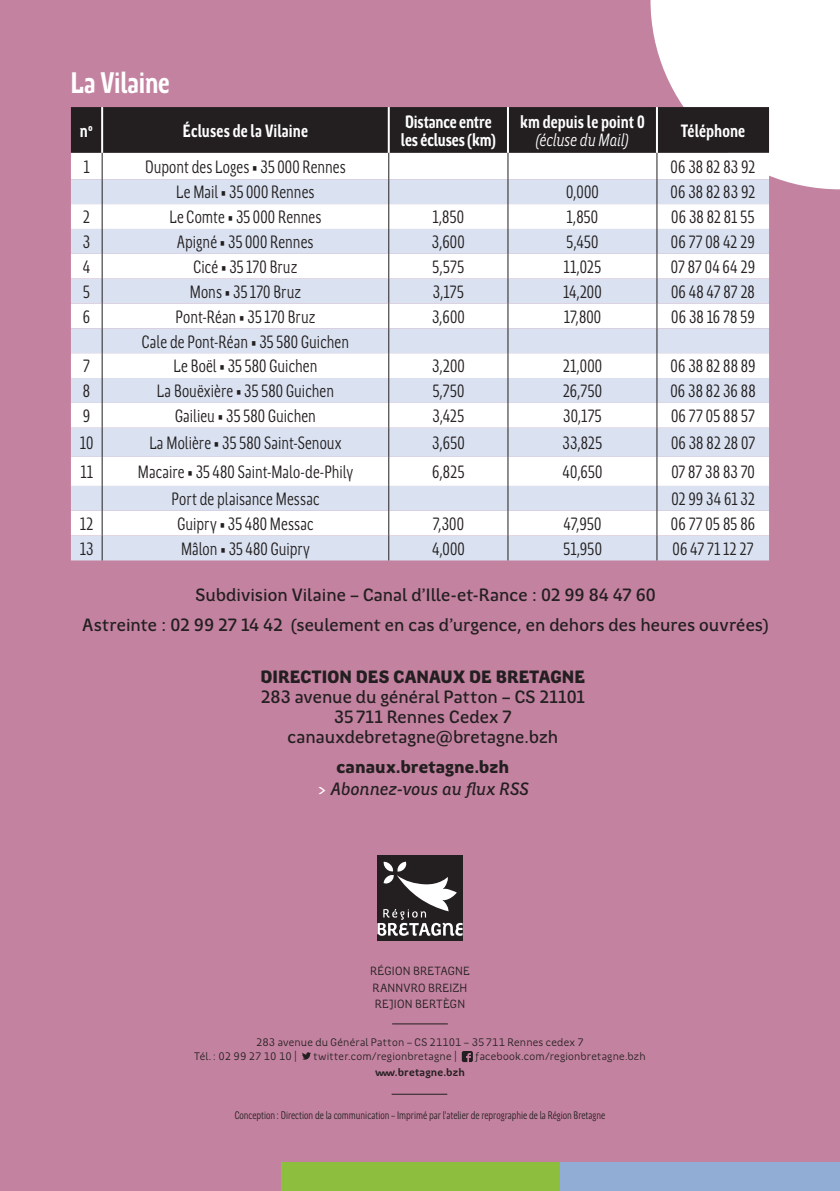
<style>
.page{position:relative;width:840px;height:1191px;background:#fff}
.page>*{position:absolute;margin:0;border:0;box-sizing:border-box;transform-origin:0 0}
.t1{font:700 30px "Region Bretagne Cond New";letter-spacing:-.01em;color:#fff}
.t2{font:18px "Region Bretagne Cond New";letter-spacing:.005em;color:#231f20}
.t3{font:500 18px/20px "Region Bretagne New";color:#231f20;text-align:center}
.t4{font:700 18px/18px "Region Bretagne Cond New";letter-spacing:.005em;color:#fff}
.t5{font:italic 500 18px/21.6px "Region Bretagne New";letter-spacing:.01em;color:#231f20;text-align:center}
.t6{font:900 18px "Region Bretagne New";letter-spacing:.005em;color:#231f20}
.t7{font:italic 18px "Region Bretagne Cond New";color:#fff}
.t8{font:12px/16.4px "Region Bretagne New";letter-spacing:.02em;color:#231f20}
.t9{font:11px/14px "Region Bretagne New";letter-spacing:.015em;color:#231f20}
.t10{font:11px "Region Bretagne Cond New";color:#231f20}
.t11{font:700 11px "Region Bretagne New";letter-spacing:.015em;color:#231f20}
.s1{font-weight:900;font-style:normal}
.s2{color:#fff}
</style>
<div class="page">
<div style="left:0;top:0;width:839px;height:1191px;background:#c382a0"></div>
<div style="left:377px;top:855px;width:85px;height:85px;background:#231f20"></div>
<svg style="left:377px;top:861px;width:85px;height:74px"></svg>
<hr style="left:391px;top:1093px;width:56px;height:1px;background:#231f20">
<hr style="left:392px;top:1023px;width:55px;height:1px;background:#231f20">
<svg style="left:302px;top:1052px;width:9px;height:7px"></svg>
<svg style="left:461px;top:1051px;width:11px;height:11px"></svg>
<div style="left:559px;top:1162px;width:280px;height:29px;background:#91acd5"></div>
<div style="left:280px;top:1162px;width:279px;height:29px;background:#8dbe3e"></div>
<svg style="left:71px;top:0;width:768px;height:560px"></svg>
<h1 class="t1" style="left:71px;top:67px;width:100px">La Vilaine</h1>
<p class="t4" style="left:80px;top:122px;width:15px">n°</p>
<p class="t4" style="left:183px;top:122px;width:126px">Écluses de la Vilaine</p>
<p class="t4" style="left:401px;top:113px;width:96px">Distance entre les écluses (km)</p>
<p class="t4" style="left:520px;top:113px;width:126px">km depuis le point 0</p>
<p class="t7" style="left:535px;top:130px;width:95px">(écluse du Mail)</p>
<p class="t4" style="left:680px;top:122px;width:66px">Téléphone</p>
<p class="t2" style="left:83px;top:157px;width:8px">1</p>
<p class="t2" style="left:145px;top:157px;width:202px">Dupont des Loges • 35 000 Rennes</p>
<p class="t2" style="left:670px;top:157px;width:86px">06 38 82 83 92</p>
<p class="t2" style="left:176px;top:182px;width:140px">Le Mail • 35 000 Rennes</p>
<p class="t2" style="left:565px;top:182px;width:34px">0,000</p>
<p class="t2" style="left:670px;top:182px;width:86px">06 38 82 83 92</p>
<p class="t2" style="left:83px;top:207px;width:9px">2</p>
<p class="t2" style="left:169px;top:207px;width:153px">Le Comte • 35 000 Rennes</p>
<p class="t2" style="left:432px;top:207px;width:33px">1,850</p>
<p class="t2" style="left:566px;top:207px;width:33px">1,850</p>
<p class="t2" style="left:671px;top:207px;width:85px">06 38 82 81 55</p>
<p class="t2" style="left:83px;top:232px;width:9px">3</p>
<p class="t2" style="left:177px;top:232px;width:138px">Apigné • 35 000 Rennes</p>
<p class="t2" style="left:431px;top:232px;width:34px">3,600</p>
<p class="t2" style="left:566px;top:232px;width:34px">5,450</p>
<p class="t2" style="left:670px;top:232px;width:85px">06 77 08 42 29</p>
<p class="t2" style="left:83px;top:257px;width:9px">4</p>
<p class="t2" style="left:193px;top:257px;width:105px">Cicé • 35 170 Bruz</p>
<p class="t2" style="left:432px;top:257px;width:34px">5,575</p>
<p class="t2" style="left:563px;top:257px;width:39px">11,025</p>
<p class="t2" style="left:670px;top:257px;width:86px">07 87 04 64 29</p>
<p class="t2" style="left:83px;top:282px;width:9px">5</p>
<p class="t2" style="left:190px;top:282px;width:113px">Mons • 35 170 Bruz</p>
<p class="t2" style="left:432px;top:282px;width:33px">3,175</p>
<p class="t2" style="left:563px;top:282px;width:40px">14,200</p>
<p class="t2" style="left:670px;top:282px;width:85px">06 48 47 87 28</p>
<p class="t2" style="left:83px;top:307px;width:9px">6</p>
<p class="t2" style="left:175px;top:307px;width:141px">Pont-Réan • 35 170 Bruz</p>
<p class="t2" style="left:432px;top:307px;width:34px">3,600</p>
<p class="t2" style="left:563px;top:307px;width:39px">17,800</p>
<p class="t2" style="left:671px;top:307px;width:85px">06 38 16 78 59</p>
<p class="t2" style="left:142px;top:331px;width:208px">Cale de Pont-Réan • 35 580 Guichen</p>
<p class="t2" style="left:83px;top:356px;width:8px">7</p>
<p class="t2" style="left:173px;top:356px;width:145px">Le Boël • 35 580 Guichen</p>
<p class="t2" style="left:432px;top:356px;width:34px">3,200</p>
<p class="t2" style="left:562px;top:356px;width:41px">21,000</p>
<p class="t2" style="left:670px;top:356px;width:86px">06 38 82 88 89</p>
<p class="t2" style="left:83px;top:381px;width:9px">8</p>
<p class="t2" style="left:157px;top:381px;width:178px">La Bouëxière • 35 580 Guichen</p>
<p class="t2" style="left:432px;top:381px;width:34px">5,750</p>
<p class="t2" style="left:562px;top:381px;width:41px">26,750</p>
<p class="t2" style="left:670px;top:381px;width:87px">06 38 82 36 88</p>
<p class="t2" style="left:83px;top:406px;width:9px">9</p>
<p class="t2" style="left:175px;top:406px;width:142px">Gailieu • 35 580 Guichen</p>
<p class="t2" style="left:432px;top:406px;width:34px">3,425</p>
<p class="t2" style="left:563px;top:406px;width:40px">30,175</p>
<p class="t2" style="left:670px;top:406px;width:85px">06 77 05 88 57</p>
<p class="t2" style="left:80px;top:433px;width:15px">10</p>
<p class="t2" style="left:149px;top:433px;width:194px">La Molière • 35 580 Saint-Senoux</p>
<p class="t2" style="left:432px;top:433px;width:34px">3,650</p>
<p class="t2" style="left:562px;top:433px;width:41px">33,825</p>
<p class="t2" style="left:670px;top:433px;width:86px">06 38 82 28 07</p>
<p class="t2" style="left:80px;top:462px;width:14px">11</p>
<p class="t2" style="left:138px;top:462px;width:217px">Macaire • 35 480 Saint-Malo-de-Phily</p>
<p class="t2" style="left:432px;top:462px;width:34px">6,825</p>
<p class="t2" style="left:562px;top:462px;width:41px">40,650</p>
<p class="t2" style="left:671px;top:462px;width:85px">07 87 38 83 70</p>
<p class="t2" style="left:171px;top:489px;width:149px">Port de plaisance Messac</p>
<p class="t2" style="left:671px;top:489px;width:85px">02 99 34 61 32</p>
<p class="t2" style="left:80px;top:514px;width:15px">12</p>
<p class="t2" style="left:177px;top:514px;width:138px">Guipry • 35 480 Messac</p>
<p class="t2" style="left:432px;top:514px;width:33px">7,300</p>
<p class="t2" style="left:563px;top:514px;width:39px">47,950</p>
<p class="t2" style="left:670px;top:514px;width:86px">06 77 05 85 86</p>
<p class="t2" style="left:80px;top:539px;width:15px">13</p>
<p class="t2" style="left:181px;top:539px;width:130px">Mâlon • 35 480 Guipry</p>
<p class="t2" style="left:432px;top:539px;width:34px">4,000</p>
<p class="t2" style="left:562px;top:539px;width:40px">51,950</p>
<p class="t2" style="left:672px;top:539px;width:82px">06 47 71 12 27</p>
<p class="t3" style="left:83px;top:580px;width:687px;line-height:30px">Subdivision Vilaine – Canal d’Ille-et-Rance : 02 99 84 47 60<br>Astreinte : 02 99 27 14 42 (seulement en cas d’urgence, en dehors des heures ouvrées)</p>
<p class="t6" style="left:260px;top:667px;width:326px">DIRECTION DES CANAUX DE BRETAGNE</p>
<p class="t3" style="left:261px;top:687px;width:325px">283 avenue du général Patton – CS 21101<br>35711 Rennes Cedex 7 canauxdebretagne@bretagne.bzh</p>
<p class="t5" style="left:316px;top:756px;width:213px"><span class="s1">canaux.bretagne.bzh<br></span><span class="s2">&gt;</span> Abonnez-vous au flux RSS</p>
<p class="t8" style="left:370px;top:963px;width:101px">RÉGION BRETAGNE<br>RANNVRO BREIZH<br>REJION BERTÈGN</p>
<p class="t9" style="left:194px;top:1035px;width:391px;text-indent:62px">283 avenue du Général Patton – CS 21101 – 35711 Rennes cedex 7<br>Tél.: 02 99 27 10 10 |</p>
<p class="t9" style="left:313px;top:1049px;width:145px">twitter.com/regionbretagne |</p>
<p class="t9" style="left:475px;top:1049px;width:172px">facebook.com/regionbretagne.bzh</p>
<p class="t11" style="left:375px;top:1065px;width:91px">www.bretagne.bzh</p>
<p class="t10" style="left:234px;top:1109px;width:372px">Conception : Direction de la communication – Imprimé par l’atelier de reprographie de la Région Bretagne</p>
</div>
